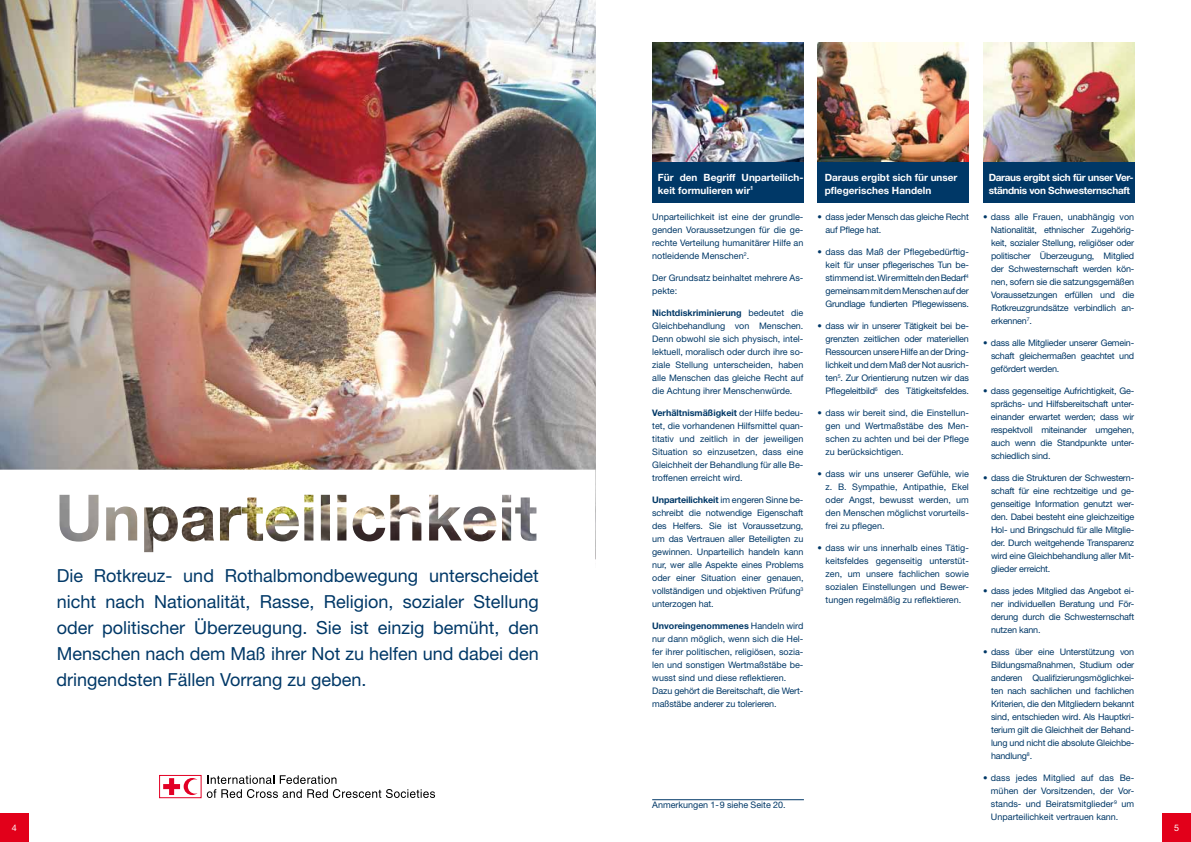
<style>
.page{position:relative;width:1191px;height:842px;background:#fff}
.page>*{position:absolute;margin:0;border:0;box-sizing:border-box;transform-origin:0 0}
.t1{font:18px/26px "Helvetica Neue";color:#003867;text-align:justify}
.t2{font:700 10px/13px "Helvetica Neue";color:#fff}
.t3{font:700 10px/13px "Helvetica Neue";letter-spacing:-.03em;color:#fff}
.t4{font:9px/13px "Helvetica Neue";letter-spacing:-.01em;color:#003867;text-align:justify}
.t5{font:9px "Helvetica Neue";color:#fff}
.s1{font-weight:700}
</style>
<div class="page">
<img style="left:0;top:0;width:595px;height:470px">
<img style="left:652px;top:43px;width:151px;height:120px">
<img style="left:817px;top:43px;width:152px;height:120px">
<img style="left:983px;top:43px;width:151px;height:120px">
<div style="left:983px;top:163px;width:151px;height:40px;background:#003867"></div>
<div style="left:817px;top:163px;width:152px;height:40px;background:#003867"></div>
<div style="left:652px;top:163px;width:151px;height:40px;background:#003867"></div>
<svg style="left:59px;top:494px;width:478px;height:59px"></svg>
<svg style="left:207px;top:775px;width:228px;height:23px"></svg>
<svg style="left:163px;top:778px;width:35px;height:17px"></svg>
<div style="left:159px;top:775px;width:42px;height:23px;border:1px solid #e20025"></div>
<hr style="left:652px;top:799px;width:152px;height:1px;background:#003867">
<div style="left:0;top:814px;width:28px;height:28px;background:#e2001a"></div>
<div style="left:1162px;top:814px;width:29px;height:28px;background:#e2001a"></div>
<p class="t1" style="left:57px;top:562px;width:483px">Die Rotkreuz- und Rothalbmondbewegung unterscheidet nicht nach Nationalität, Rasse, Religion, sozialer Stellung oder politischer Überzeugung. Sie ist einzig bemüht, den Menschen nach dem Maß ihrer Not zu helfen und dabei den dringendsten Fällen Vorrang zu geben.</p>
<p class="t2" style="left:658px;top:170px;width:147px">Für den Begriff Unparteilich&shy;keit formulieren wir<sup>1</sup></p>
<p class="t4" style="left:652px;top:210px;width:153px">Unparteilichkeit ist eine der grundle&shy;genden Voraussetzungen für die ge&shy;rechte Verteilung humanitärer Hilfe an notleidende Menschen<sup>2</sup>.</p>
<p class="t4" style="left:652px;top:271px;width:153px">Der Grundsatz beinhaltet mehrere As&shy;pekte:</p>
<p class="t4" style="left:652px;top:306px;width:153px"><span class="s1">Nichtdiskriminierung</span> bedeutet die Gleichbehandlung von Menschen.<br>Denn obwohl sie sich physisch, intel&shy;lektuell, moralisch oder durch ihre so&shy;ziale Stellung unterscheiden, haben alle Menschen das gleiche Recht auf die Achtung ihrer Menschenwürde.</p>
<p class="t4" style="left:652px;top:406px;width:153px"><span class="s1">Verhältnismäßigkeit</span> der Hilfe bedeu&shy;tet, die vorhandenen Hilfsmittel quan&shy;titativ und zeitlich in der jeweiligen Situation so einzusetzen, dass eine Gleichheit der Behandlung für alle Be&shy;troffenen erreicht wird.</p>
<p class="t4" style="left:652px;top:493px;width:153px"><span class="s1">Unparteilichkeit</span> im engeren Sinne be&shy;schreibt die notwendige Eigenschaft des Helfers. Sie ist Voraussetzung, um das Vertrauen aller Beteiligten zu gewinnen. Unparteilich handeln kann nur, wer alle Aspekte eines Problems oder einer Situation einer genauen, vollständigen und objektiven Prüfung<sup>3 </sup>unterzogen hat.</p>
<p class="t4" style="left:652px;top:619px;width:153px;text-align:left"><span class="s1">Unvoreingenommenes</span> Handeln wird nur dann möglich, wenn sich die Hel&shy;fer ihrer politischen, religiösen, sozia&shy;len und sonstigen Wertmaßstäbe be&shy;wusst sind und diese reflektieren.<br>Dazu gehört die Bereitschaft, die Wert&shy;maßstäbe anderer zu tolerieren.</p>
<p class="t2" style="left:824px;top:170px;width:134px">Daraus ergibt sich für unser pflegerisches Handeln</p>
<p class="t4" style="left:825px;top:210px;width:145px;text-indent:-8px">• dass jeder Mensch das gleiche Recht auf Pflege hat.</p>
<p class="t4" style="left:825px;top:245px;width:145px;text-indent:-8px">• dass das Maß der Pflegebedürftig&shy;keit für unser pflegerisches Tun be&shy;stimmend ist.WirermittelndenBedarf<sup>4 </sup>gemeinsammitdemMenschenaufder Grundlage fundierten Pflegewissens.</p>
<p class="t4" style="left:825px;top:319px;width:145px;text-indent:-8px">• dass wir in unserer Tätigkeit bei be&shy;grenzten zeitlichen oder materiellen Ressourcen unsere Hilfe an der Dring&shy;lichkeit und dem Maß der Not ausrich&shy;ten<sup>5</sup>. Zur Orientierung nutzen wir das Pflegeleitbild<sup>6</sup> des Tätigkeitsfeldes.</p>
<p class="t4" style="left:825px;top:406px;width:145px;text-indent:-8px">• dass wir bereit sind, die Einstellun&shy;gen und Wertmaßstäbe des Men&shy;schen zu achten und bei der Pflege zu berücksichtigen.</p>
<p class="t4" style="left:825px;top:467px;width:145px;text-indent:-8px">• dass wir uns unserer Gefühle, wie z. B. Sympathie, Antipathie, Ekel oder Angst, bewusst werden, um den Menschen möglichst vorurteils&shy;frei zu pflegen.</p>
<p class="t4" style="left:825px;top:541px;width:145px;text-indent:-8px">• dass wir uns innerhalb eines Tätig&shy;keitsfeldes gegenseitig unterstüt&shy;zen, um unsere fachlichen sowie sozialen Einstellungen und Bewer&shy;tungen regelmäßig zu reflektieren.</p>
<p class="t4" style="left:652px;top:799px;width:135px">Anmerkungen 1-9 siehe Seite 20.</p>
<p class="t3" style="left:988px;top:170px;width:146px">Daraus ergibt sich für unser Ver&shy;ständnis von Schwesternschaft</p>
<p class="t4" style="left:991px;top:210px;width:145px;text-indent:-8px">• dass alle Frauen, unabhängig von Nationalität, ethnischer Zugehörig&shy;keit, sozialer Stellung, religiöser oder politischer Überzeugung, Mitglied der Schwesternschaft werden kön&shy;nen, sofern sie die satzungsgemäßen Voraussetzungen erfüllen und die Rotkreuzgrundsätze verbindlich an&shy;erkennen<sup>7</sup>.</p>
<p class="t4" style="left:991px;top:336px;width:145px;text-indent:-8px">• dass alle Mitglieder unserer Gemein&shy;schaft gleichermaßen geachtet und gefördert werden.</p>
<p class="t4" style="left:991px;top:384px;width:145px;text-indent:-8px">• dass gegenseitige Aufrichtigkeit, Ge&shy;sprächs- und Hilfsbereitschaft unter&shy;einander erwartet werden; dass wir respektvoll miteinander umgehen, auch wenn die Standpunkte unter&shy;schiedlich sind.</p>
<p class="t4" style="left:991px;top:471px;width:145px;text-indent:-8px">• dass die Strukturen der Schwestern&shy;schaft für eine rechtzeitige und ge&shy;genseitige Information genutzt wer&shy;den. Dabei besteht eine gleichzeitige Hol- und Bringschuld für alle Mitglie&shy;der. Durch weitgehende Transparenz wird eine Gleichbehandlung aller Mit&shy;glieder erreicht.</p>
<p class="t4" style="left:991px;top:584px;width:145px;text-indent:-8px">• dass jedes Mitglied das Angebot ei&shy;ner individuellen Beratung und För&shy;derung durch die Schwesternschaft nutzen kann.</p>
<p class="t4" style="left:991px;top:645px;width:145px;text-indent:-8px">• dass über eine Unterstützung von Bildungsmaßnahmen, Studium oder anderen Qualifizierungsmöglichkei&shy;ten nach sachlichen und fachlichen Kriterien, die den Mitgliedern bekannt sind, entschieden wird. Als Hauptkri&shy;terium gilt die Gleichheit der Behand&shy;lung und nicht die absolute Gleichbe&shy;handlung<sup>8</sup>.</p>
<p class="t4" style="left:991px;top:771px;width:145px;text-indent:-8px">• dass jedes Mitglied auf das Be&shy;mühen der Vorsitzenden, der Vor&shy;stands- und Beiratsmitglieder<sup>9</sup> um Unparteilichkeit vertrauen kann.</p>
<p class="t5" style="left:12px;top:823px;width:7px">4</p>
<p class="t5" style="left:1174px;top:823px;width:7px">5</p>
</div>
